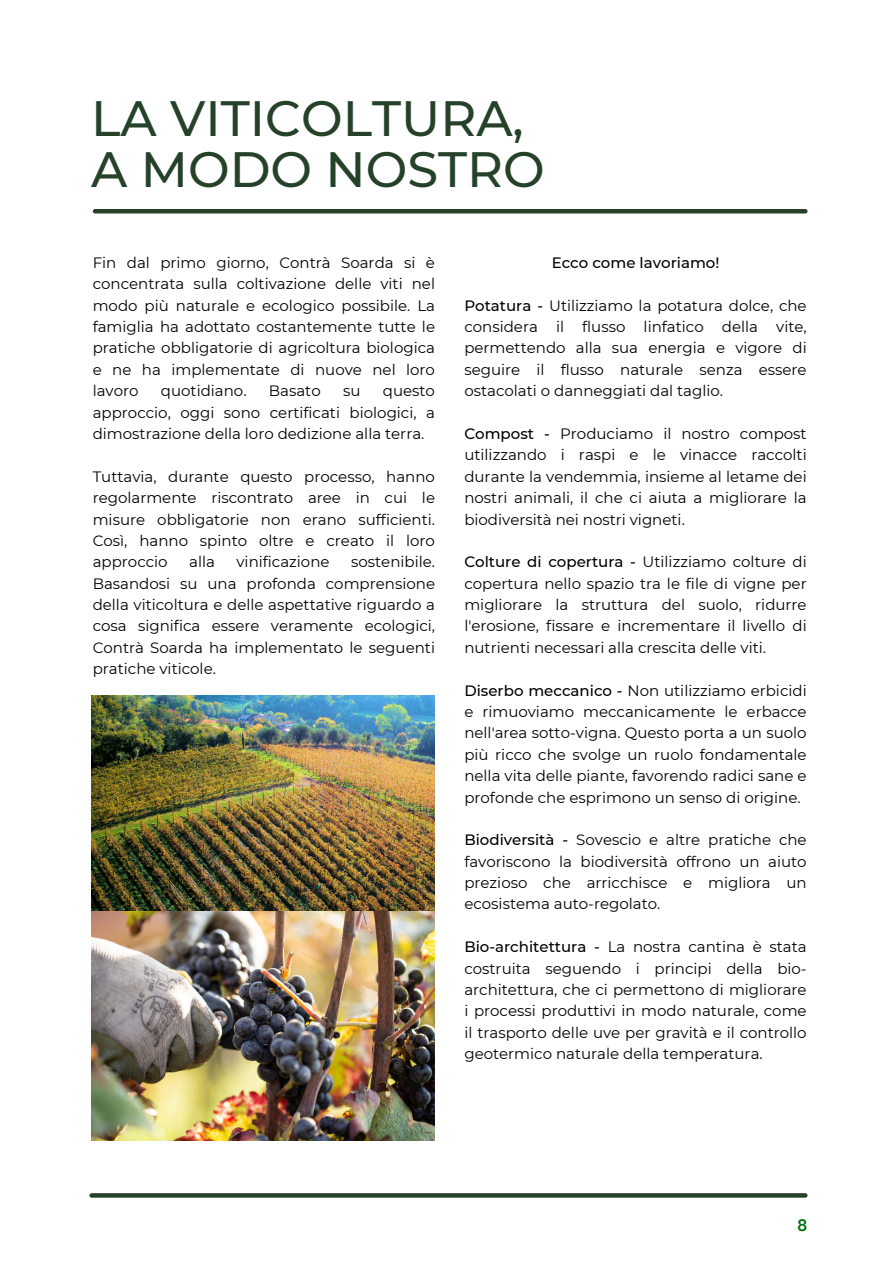
<style>
.page{position:relative;width:894px;height:1264px;background:#fff}
.page>*{position:absolute;margin:0;border:0;box-sizing:border-box;transform-origin:0 0}
.t1{font:500 49.5px/51.8px "Montserrat";color:#254229}
.t2{font:700 16.5px "DM Sans";color:#027511}
.t3{font:15px/21.3px "Montserrat";color:#000;text-align:justify}
.t4{font:500 15px "Montserrat";color:#000}
.s1{font-weight:500}
</style>
<div class="page">
<img style="left:92px;top:696px;width:342px;height:444px">
<svg style="left:92px;top:1193px;width:713px;height:4px;background:#2e4a32"></svg>
<hr style="left:95px;top:209px;width:710px;height:4px;background:#254229">
<p class="t1" style="left:91px;top:92px;width:455px">LA VITICOLTURA,<br>A MODO NOSTRO</p>
<p class="t3" style="left:93px;top:252px;width:344px">Fin dal primo giorno, Contrà Soarda si è concentrata sulla coltivazione delle viti nel modo più naturale e ecologico possibile. La famiglia ha adottato costantemente tutte le pratiche obbligatorie di agricoltura biologica e ne ha implementate di nuove nel loro lavoro</p>
<p class="t3" style="left:161px;top:380px;width:87px">quotidiano.</p>
<p class="t3" style="left:269px;top:380px;width:53px">Basato</p>
<p class="t3" style="left:343px;top:380px;width:19px">su</p>
<p class="t3" style="left:93px;top:380px;width:344px;text-indent:290px">questo approccio, oggi sono certificati biologici, a dimostrazione della loro dedizione alla terra.</p>
<p class="t3" style="left:93px;top:465px;width:344px">Tuttavia, durante questo processo, hanno regolarmente riscontrato aree in cui le misure obbligatorie non erano sufficienti.<br>Così, hanno spinto oltre e creato il loro approccio</p>
<p class="t3" style="left:189px;top:551px;width:27px">alla</p>
<p class="t3" style="left:236px;top:551px;width:95px">vinificazione</p>
<p class="t3" style="left:93px;top:551px;width:344px;text-indent:258px">sostenibile.<br>Basandosi su una profonda comprensione della viticoltura e delle aspettative riguardo a cosa significa essere veramente ecologici, Contrà Soarda ha implementato le seguenti pratiche viticole.</p>
<h2 class="t4" style="left:551px;top:253px;width:169px">Ecco come lavoriamo!</h2>
<p class="t3" style="left:464px;top:294px;width:344px"><span class="s1">Potatura -</span> Utilizziamo la potatura dolce, che considera il flusso linfatico della vite, permettendo alla sua energia e vigore di seguire il flusso naturale senza essere ostacolati o danneggiati dal taglio.</p>
<p class="t3" style="left:464px;top:423px;width:344px"><span class="s1">Compost -</span> Produciamo il nostro compost utilizzando i raspi e le vinacce raccolti durante la vendemmia, insieme al letame dei nostri animali, il che ci aiuta a migliorare la biodiversità nei nostri vigneti.</p>
<p class="t3" style="left:464px;top:551px;width:344px"><span class="s1">Colture di copertura -</span> Utilizziamo colture di copertura nello spazio tra le file di vigne per migliorare la struttura del suolo, ridurre l'erosione, fissare e incrementare il livello di nutrienti necessari alla crescita delle viti.</p>
<p class="t3" style="left:464px;top:679px;width:344px"><span class="s1">Diserbo meccanico -</span> Non utilizziamo erbicidi e rimuoviamo meccanicamente le erbacce nell'area sotto-vigna. Questo porta a un suolo più ricco che svolge un ruolo fondamentale nella vita delle piante, favorendo radici sane e profonde che esprimono un senso di origine.</p>
<p class="t3" style="left:464px;top:829px;width:344px"><span class="s1">Biodiversità -</span> Sovescio e altre pratiche che favoriscono la biodiversità offrono un aiuto prezioso che arricchisce e migliora un ecosistema auto-regolato.</p>
<p class="t3" style="left:464px;top:936px;width:344px"><span class="s1">Bio-architettura -</span> La nostra cantina è stata costruita seguendo i principi della bio&shy;architettura, che ci permettono di migliorare i processi produttivi in modo naturale, come il trasporto delle uve per gravità e il controllo geotermico naturale della temperatura.</p>
<p class="t2" style="left:797px;top:1214px;width:12px">8</p>
</div>
